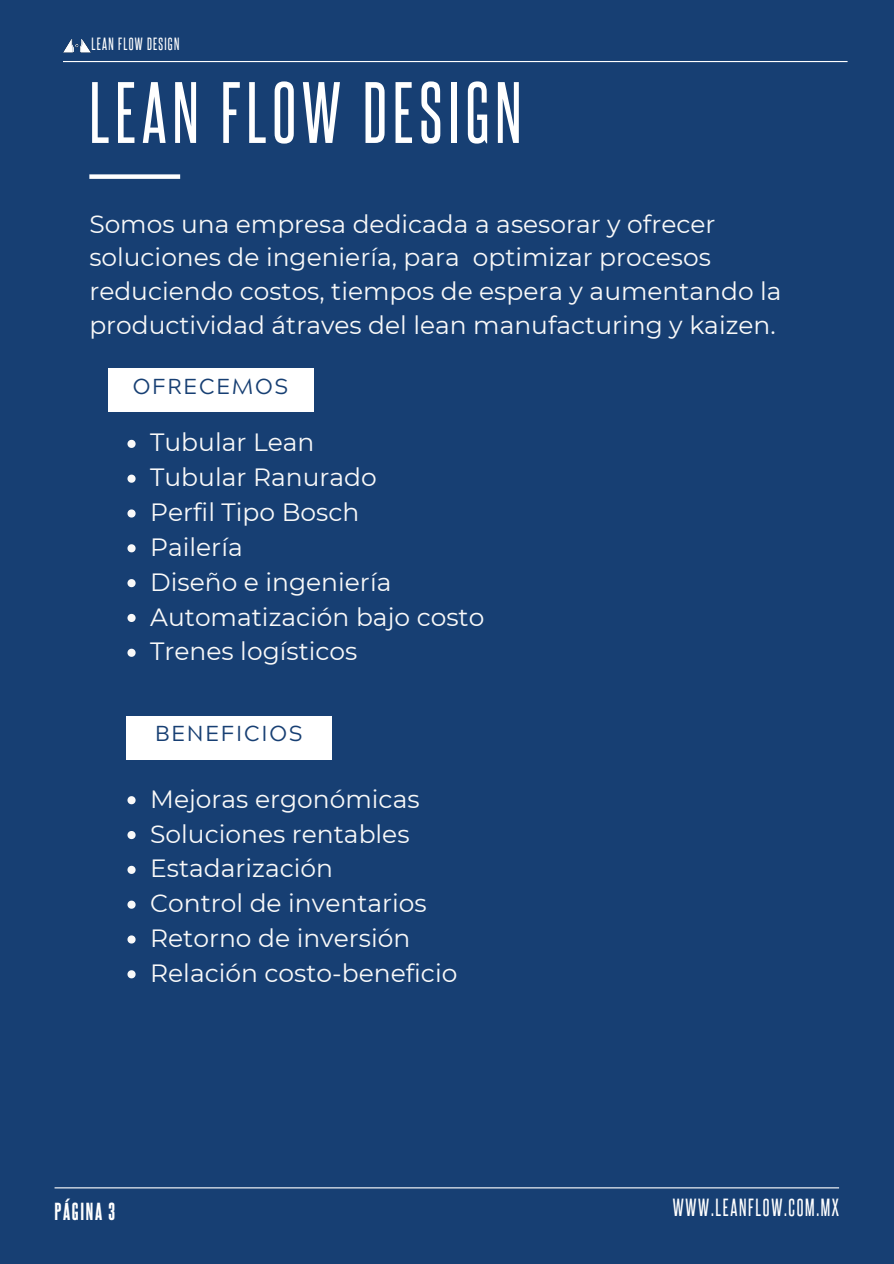
<style>
.page{position:relative;width:894px;height:1264px;background:#fff}
.page>*{position:absolute;margin:0;border:0;box-sizing:border-box;transform-origin:0 0}
.t1{font:73.95px "Aka Acid Steelfish";letter-spacing:.08em;color:#fff}
.t2{font:24.9px/33.8px "Montserrat";color:#f9f9f9}
.t3{font:21.6px "Acherus Grotesque";letter-spacing:.08em;color:#173f73}
.t4{font:21px "Aka Acid Steelfish";letter-spacing:.08em;color:#fff}
.t5{font:21px "Steelfish Eb";letter-spacing:.08em;color:#fff}
.t6{font:15px "Aka Acid Steelfish";letter-spacing:.08em;color:#fff}
</style>
<div class="page">
<div style="left:0;top:0;width:893px;height:1263px;background:#173f73"></div>
<hr style="left:63px;top:61px;width:784px;height:1px;background:#fff">
<hr style="left:55px;top:1187px;width:783px;height:1px;background:#fff">
<div style="left:108px;top:368px;width:205px;height:44px;background:#fff"></div>
<div style="left:89px;top:174px;width:91px;height:5px;background:#fff"></div>
<svg style="left:127px;top:440px;width:8px;height:8px"></svg>
<svg style="left:127px;top:474px;width:8px;height:9px"></svg>
<svg style="left:127px;top:509px;width:8px;height:8px"></svg>
<svg style="left:127px;top:544px;width:8px;height:8px"></svg>
<svg style="left:127px;top:579px;width:8px;height:8px"></svg>
<svg style="left:127px;top:614px;width:8px;height:8px"></svg>
<svg style="left:127px;top:648px;width:8px;height:9px"></svg>
<div style="left:126px;top:715px;width:206px;height:44px;background:#fff"></div>
<svg style="left:127px;top:796px;width:8px;height:8px"></svg>
<svg style="left:127px;top:831px;width:8px;height:8px"></svg>
<svg style="left:127px;top:865px;width:8px;height:8px"></svg>
<svg style="left:127px;top:900px;width:8px;height:8px"></svg>
<svg style="left:127px;top:935px;width:8px;height:8px"></svg>
<svg style="left:127px;top:970px;width:8px;height:8px"></svg>
<img style="left:63px;top:39px;width:27px;height:14px">
<h3 class="t6" style="left:92px;top:39px;width:89px">LEAN FLOW DESIGN</h3>
<p class="t1" style="left:89px;top:87px;width:433px">LEAN FLOW DESIGN</p>
<h1 class="t2" style="left:89px;top:207px;width:693px">Somos una empresa dedicada a asesorar y ofrecer soluciones de ingeniería, para optimizar procesos reduciendo costos, tiempos de espera y aumentando la productividad átraves del lean manufacturing y kaizen.</h1>
<p class="t3" style="left:133px;top:377px;width:157px">OFRECEMOS</p>
<h2 class="t2" style="left:150px;top:425px;width:166px">Tubular Lean</h2>
<h4 class="t2" style="left:150px;top:460px;width:228px">Tubular Ranurado</h4>
<p class="t2" style="left:150px;top:495px;width:211px">Perfil Tipo Bosch</p>
<p class="t2" style="left:150px;top:530px;width:94px">Pailería</p>
<p class="t2" style="left:150px;top:565px;width:243px">Diseño e ingeniería</p>
<p class="t2" style="left:150px;top:599px;width:335px">Automatización bajo costo</p>
<p class="t2" style="left:150px;top:634px;width:209px">Trenes logísticos</p>
<p class="t3" style="left:155px;top:724px;width:149px">BENEFICIOS</p>
<p class="t2" style="left:150px;top:782px;width:271px">Mejoras ergonómicas</p>
<h4 class="t2" style="left:150px;top:816px;width:261px">Soluciones rentables</h4>
<p class="t2" style="left:150px;top:851px;width:184px">Estadarización</p>
<p class="t2" style="left:150px;top:886px;width:278px">Control de inventarios</p>
<p class="t2" style="left:150px;top:921px;width:262px">Retorno de inversión</p>
<p class="t2" style="left:150px;top:956px;width:308px">Relación costo-beneficio</p>
<p class="t5" style="left:55px;top:1197px;width:62px">PÁGINA 3</p>
<p class="t4" style="left:672px;top:1199px;width:168px">WWW.LEANFLOW.COM.MX</p>
</div>
